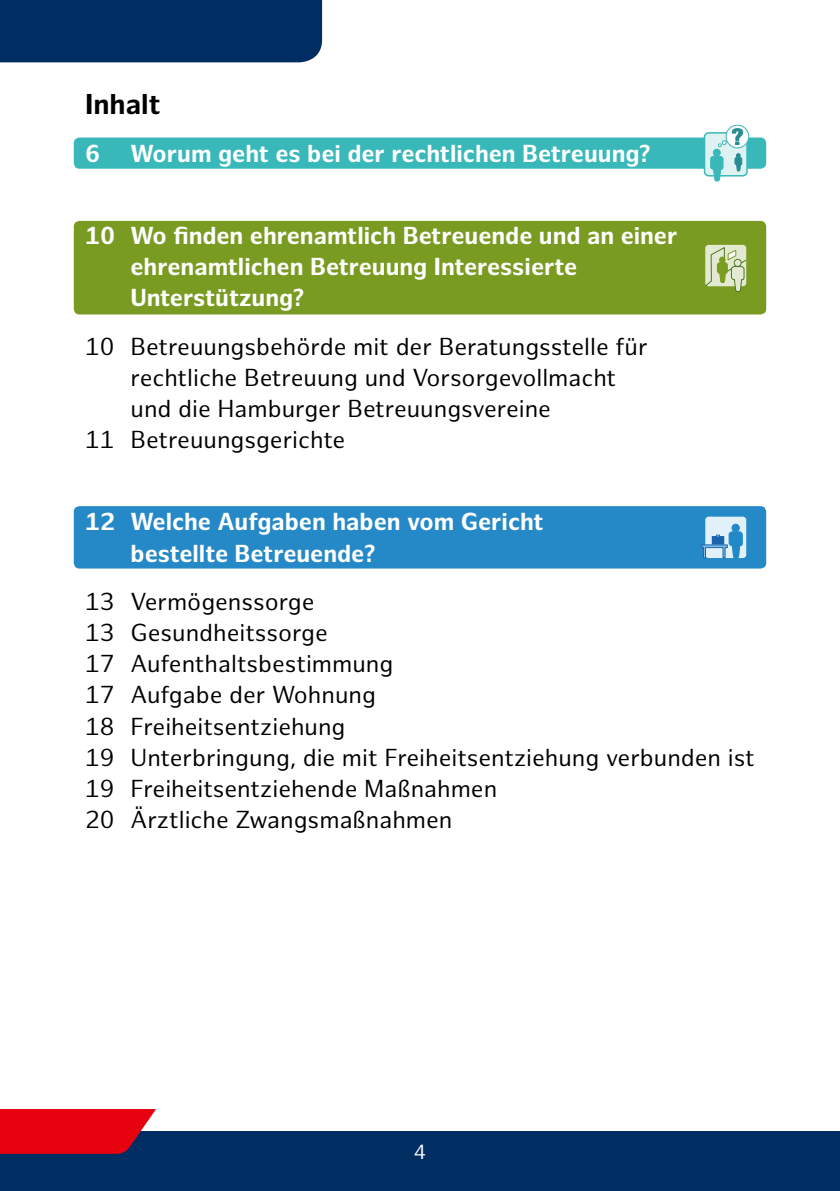
<style>
.page{position:relative;width:840px;height:1191px;background:#fff}
.page>*{position:absolute;margin:0;border:0;box-sizing:border-box;transform-origin:0 0}
.t1{font:700 28px "Hamburg Sans";color:#000}
.t2{font:24px/31.2px "Hamburg Sans";color:#000}
.t3{font:700 24px/31.2px "Hamburg Sans";color:#fff}
.t4{font:20px "Hamburg Sans";color:#fff}
</style>
<div class="page">
<div style="left:0;top:1131px;width:839px;height:60px;background:#002e62"></div>
<svg style="left:0;top:1109px;width:156px;height:44px;background:#d6091a"></svg>
<div style="left:74px;top:221px;width:691px;height:93px;background:#799b21;border-radius:6px"></div>
<div style="left:74px;top:506px;width:691px;height:62px;background:#2589c7;border-radius:6px"></div>
<div style="left:74px;top:137px;width:691px;height:32px;background:#39b8ba;border-radius:6px"></div>
<div style="left:704px;top:133px;width:42px;height:43px;background:#dff2f2;border-radius:4px"></div>
<div style="left:703px;top:132px;width:44px;height:44px;border:1px solid #39b8ba;border-radius:4px"></div>
<div style="left:713px;top:149px;width:6px;height:7px;background:#39b8ba;border-radius:50%"></div>
<div style="left:712px;top:149px;width:8px;height:8px;border:1px solid #39b8ba;border-radius:50%"></div>
<svg style="left:709px;top:155px;width:14px;height:26px"></svg>
<svg style="left:725px;top:125px;width:23px;height:23px"></svg>
<div style="left:725px;top:125px;width:23px;height:23px;border:1px solid #39b8ba;border-radius:50%"></div>
<svg style="left:734px;top:153px;width:7px;height:18px"></svg>
<svg style="left:717px;top:128px;width:26px;height:19px"></svg>
<div style="left:704px;top:244px;width:42px;height:43px;background:#e4e9d1;border-radius:4px"></div>
<div style="left:703px;top:243px;width:44px;height:45px;border:1px solid #799c21;border-radius:4px"></div>
<svg style="left:704px;top:246px;width:42px;height:46px"></svg>
<div style="left:704px;top:516px;width:42px;height:43px;background:#e2f0fa;border-radius:4px"></div>
<div style="left:703px;top:515px;width:44px;height:44px;border:1px solid #2289c8;border-radius:4px"></div>
<div style="left:731px;top:524px;width:7px;height:8px;background:#2289c8;border-radius:50%"></div>
<div style="left:731px;top:524px;width:8px;height:8px;border:1px solid #2289c8;border-radius:50%"></div>
<svg style="left:701px;top:531px;width:41px;height:28px"></svg>
<div style="left:0;top:0;width:322px;height:62px;background:#002e62"></div>
<p class="t1" style="left:85px;top:87px;width:77px">Inhalt</p>
<p class="t3" style="left:85px;top:139px;width:17px">6</p>
<p class="t3" style="left:130px;top:139px;width:521px">Worum geht es bei der rechtlichen Betreuung?</p>
<p class="t3" style="left:130px;top:221px;width:548px;text-indent:-45px">10 Wo finden ehrenamtlich Betreuende und an einer ehrenamtlichen Betreuung Interessierte<br>Unterstützung?</p>
<p class="t2" style="left:85px;top:331px;width:563px">10 Betreuungsbehörde mit der Beratungsstelle für</p>
<p class="t2" style="left:130px;top:363px;width:487px">rechtliche Betreuung und Vorsorgevollmacht</p>
<p class="t2" style="left:130px;top:394px;width:422px">und die Hamburger Betreuungsvereine</p>
<p class="t2" style="left:85px;top:425px;width:261px">11 Betreuungsgerichte</p>
<p class="t3" style="left:130px;top:507px;width:414px;text-indent:-45px">12 Welche Aufgaben haben vom Gericht bestellte Betreuende?</p>
<p class="t2" style="left:85px;top:587px;width:670px">13 Vermögenssorge<br>13 Gesundheitssorge<br>17 Aufenthaltsbestimmung<br>17 Aufgabe der Wohnung<br>18 Freiheitsentziehung<br>19 Unterbringung, die mit Freiheitsentziehung verbunden ist<br>19 Freiheitsentziehende Maßnahmen<br>20 Ärztliche Zwangsmaßnahmen</p>
<p class="t4" style="left:413px;top:1140px;width:14px">4</p>
</div>
